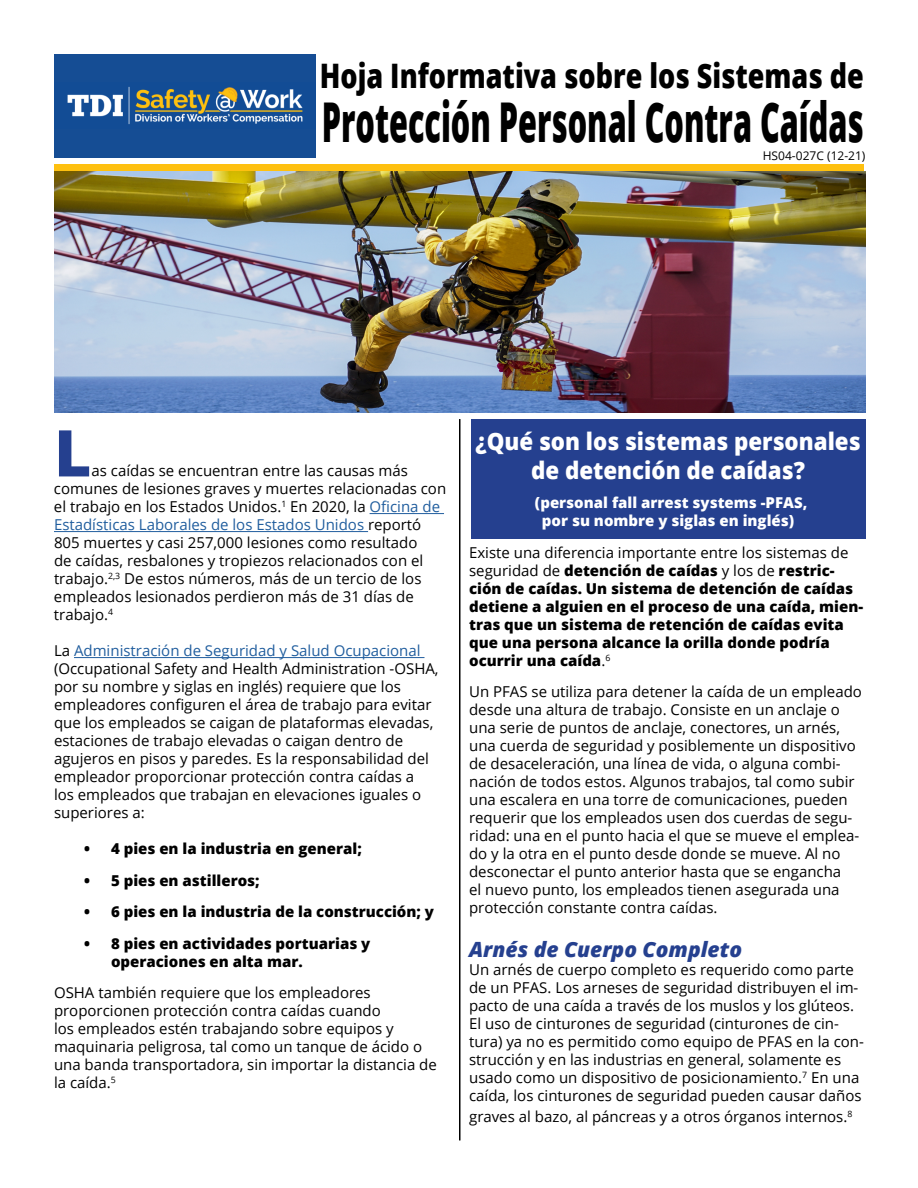
<style>
.page{position:relative;width:918px;height:1188px;background:#fff}
.page>*{position:absolute;margin:0;border:0;box-sizing:border-box;transform-origin:0 0}
.t1{font:800 64.5px "Open Sans";color:#25408f}
.t2{font:800 54.9px "Open Sans";color:#000;scale:.56 1}
.t3{font:800 33.75px "Open Sans";color:#000;scale:.8 1}
.t4{font:800 24px/28.8px "Open Sans";color:#fff;text-align:center;scale:.93 1}
.t5{font:italic 800 21px "Open Sans";color:#25408f}
.t6{font:15px/18px "Open Sans";color:#000}
.t7{font:800 15px/18px "Open Sans";color:#000}
.t8{font:800 15px/18px "Open Sans";color:#fff;text-align:center}
.t9{font:12px "Open Sans";color:#000}
.s1{color:#215e9e}
.s2{font-weight:400}
</style>
<div class="page">
<hr style="left:459px;top:419px;width:1px;height:721px;background:#000">
<div style="left:54px;top:164px;width:810px;height:8px;background:#fec00f"></div>
<hr style="left:370px;top:513px;width:74px;height:1px;background:#215e9e">
<hr style="left:54px;top:531px;width:314px;height:1px;background:#215e9e">
<hr style="left:74px;top:657px;width:351px;height:1px;background:#215e9e">
<div style="left:54px;top:54px;width:261px;height:104px;background:#154d94"></div>
<img style="left:67px;top:87px;width:236px;height:37px">
<img style="left:54px;top:172px;width:812px;height:241px">
<div style="left:471px;top:419px;width:395px;height:120px;background:#25408f"></div>
<h1 class="t3" style="left:320px;top:50px;width:682px">Hoja Informativa sobre los Sistemas de</h1>
<h1 class="t2" style="left:322px;top:80px;width:969px">Protección Personal Contra Caídas</h1>
<p class="t9" style="left:763px;top:148px;width:104px">HS04-027C (12-21)</p>
<p class="t1" style="left:54px;top:404px;width:39px">L</p>
<p class="t6" style="left:54px;top:462px;width:394px;text-indent:38px">as caídas se encuentran entre las causas más comunes de lesiones graves y muertes relacionadas con el trabajo en los Estados Unidos.<sup>1</sup> En 2020, la <span class="s1">Oficina de Estadísticas Laborales de los Estados Unidos</span> reportó 805 muertes y casi 257,000 lesiones como resultado<br>de caídas, resbalones y tropiezos relacionados con el trabajo.<sup>2,3</sup> De estos números, más de un tercio de los empleados lesionados perdieron más de 31 días de trabajo.<sup>4</sup></p>
<p class="t6" style="left:54px;top:642px;width:386px">La <span class="s1">Administración de Seguridad y Salud Ocupacional </span>(Occupational Safety and Health Administration -OSHA, por su nombre y siglas en inglés) requiere que los empleadores configuren el área de trabajo para evitar que los empleados se caigan de plataformas elevadas, estaciones de trabajo elevadas o caigan dentro de agujeros en pisos y paredes. Es la responsabilidad del empleador proporcionar protección contra caídas a<br>los empleados que trabajan en elevaciones iguales o superiores a:</p>
<p class="t7" style="left:84px;top:839px;width:279px">• 4 pies en la industria en general;</p>
<p class="t7" style="left:84px;top:871px;width:177px">• 5 pies en astilleros;</p>
<p class="t7" style="left:84px;top:902px;width:352px">• 6 pies en la industria de la construcción; y</p>
<p class="t7" style="left:111px;top:934px;width:261px;text-indent:-27px">• 8 pies en actividades portuarias y operaciones en alta mar.</p>
<p class="t6" style="left:54px;top:984px;width:384px">OSHA también requiere que los empleadores proporcionen protección contra caídas cuando<br>los empleados estén trabajando sobre equipos y maquinaria peligrosa, tal como un tanque de ácido o una banda transportadora, sin importar la distancia de la caída.<sup>5</sup></p>
<h2 class="t4" style="left:475px;top:426px;width:416px">¿Qué son los sistemas personales de detención de caídas?</h2>
<h2 class="t8" style="left:535px;top:493px;width:274px">(personal fall arrest systems -PFAS, por su nombre y siglas en inglés)</h2>
<p class="t7" style="left:469px;top:543px;width:396px"><span class="s2">Existe una diferencia importante entre los sistemas de seguridad de</span> detención de caídas <span class="s2">y los de</span> restric&shy;ción de caídas. Un sistema de detención de caídas detiene a alguien en el proceso de una caída, mien&shy;tras que un sistema de retención de caídas evita que una persona alcance la orilla donde podría ocurrir una caída<span class="s2">.</span><sup>6</sup></p>
<p class="t6" style="left:469px;top:683px;width:394px">Un PFAS se utiliza para detener la caída de un empleado desde una altura de trabajo. Consiste en un anclaje o una serie de puntos de anclaje, conectores, un arnés, una cuerda de seguridad y posiblemente un dispositivo de desaceleración, una línea de vida, o alguna combi&shy;nación de todos estos. Algunos trabajos, tal como subir una escalera en una torre de comunicaciones, pueden requerir que los empleados usen dos cuerdas de segu&shy;ridad: una en el punto hacia el que se mueve el emplea&shy;do y la otra en el punto desde donde se mueve. Al no desconectar el punto anterior hasta que se engancha<br>el nuevo punto, los empleados tienen asegurada una protección constante contra caídas.</p>
<h3 class="t5" style="left:469px;top:933px;width:274px">Arnés de Cuerpo Completo</h3>
<p class="t6" style="left:469px;top:960px;width:396px">Un arnés de cuerpo completo es requerido como parte de un PFAS. Los arneses de seguridad distribuyen el im&shy;pacto de una caída a través de los muslos y los glúteos.<br>El uso de cinturones de seguridad (cinturones de cin&shy;tura) ya no es permitido como equipo de PFAS en la con&shy;strucción y en las industrias en general, solamente es usado como un dispositivo de posicionamiento.<sup>7</sup> En una caída, los cinturones de seguridad pueden causar daños</p>
<p class="t6" style="left:469px;top:1107px;width:385px">graves al bazo, al páncreas y a otros órganos internos.<sup>8</sup></p>
</div>
